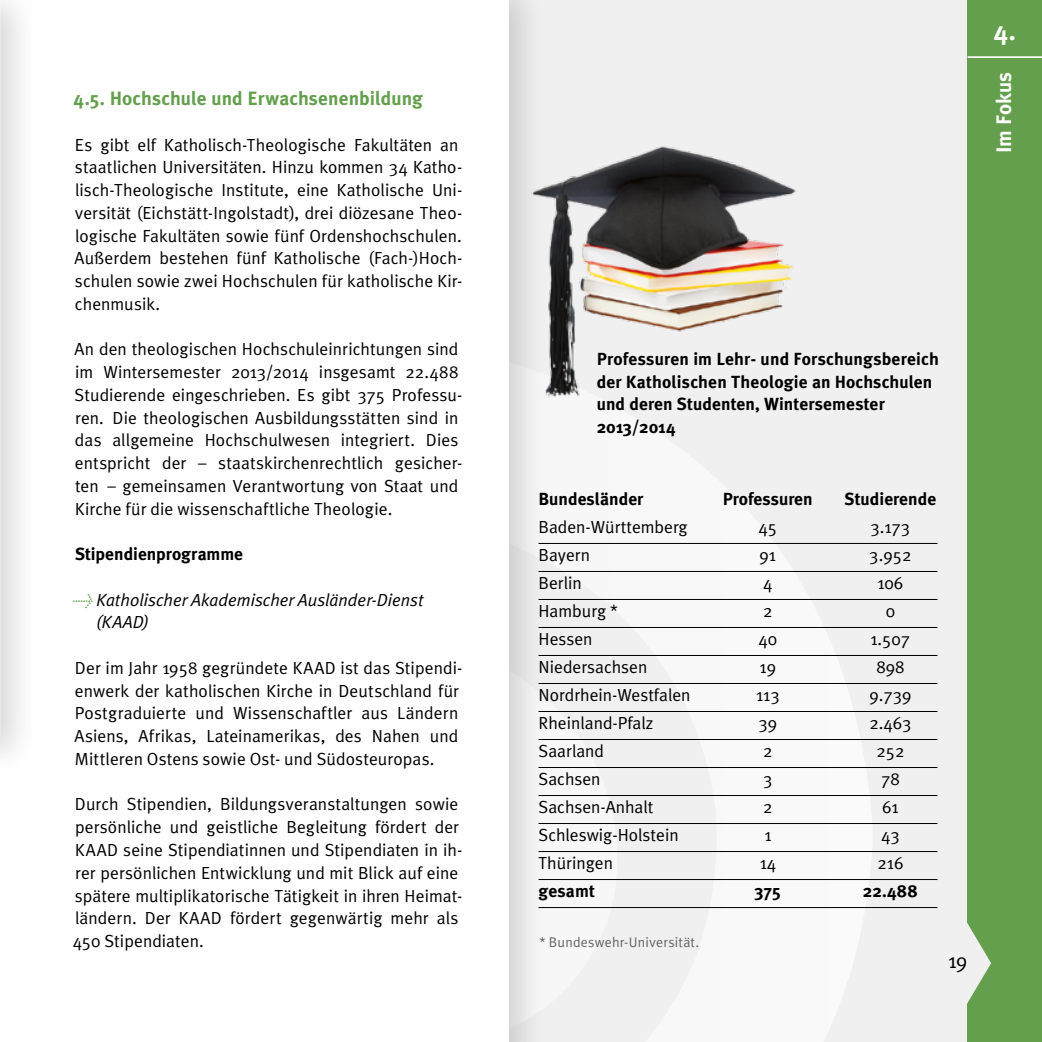
<style>
.page{position:relative;width:1042px;height:1042px;background:#f0f0f0}
.page>*{position:absolute;margin:0;border:0;box-sizing:border-box;transform-origin:0 0}
.t1{font:700 26.25px "Meta Plus";color:#fff}
.t2{font:700 21px "Meta Plus";letter-spacing:-.005em;color:#fff}
.t3{font:21px "Meta Plus Normal";color:#000}
.t4{font:700 19.25px "Meta Plus";letter-spacing:.005em;color:#649f4d}
.t5{font:17.5px/22.8px "Meta Plus Normal";letter-spacing:.005em;color:#000}
.t6{font:700 17.5px/22.8px "Meta Plus";letter-spacing:.005em;color:#000}
.t7{font:italic 17.5px/22.8px "Meta Plus Normal";color:#000}
.t8{font:14px "Meta Plus Normal";letter-spacing:.015em;color:#646363}
.s1{color:#649f4d}
</style>
<div class="page">
<div style="left:0;top:0;width:549px;height:1042px;background:#000;opacity:.15"></div>
<div style="left:0;top:0;width:508px;height:1042px;background:#fff"></div>
<div style="left:967px;top:0;width:75px;height:1042px;background:#649f4d"></div>
<svg style="left:967px;top:923px;width:24px;height:81px"></svg>
<hr style="left:967px;top:56px;width:75px;height:2px;background:#fff">
<img style="left:518px;top:121px;width:278px;height:282px">
<hr style="left:538px;top:543px;width:399px;height:1px;background:#000">
<hr style="left:538px;top:571px;width:399px;height:1px;background:#000">
<hr style="left:538px;top:599px;width:399px;height:1px;background:#000">
<hr style="left:538px;top:627px;width:399px;height:1px;background:#000">
<hr style="left:538px;top:655px;width:399px;height:1px;background:#000">
<hr style="left:538px;top:683px;width:399px;height:1px;background:#000">
<hr style="left:538px;top:711px;width:399px;height:1px;background:#000">
<hr style="left:538px;top:739px;width:399px;height:1px;background:#000">
<hr style="left:538px;top:767px;width:399px;height:1px;background:#000">
<hr style="left:538px;top:795px;width:399px;height:1px;background:#000">
<hr style="left:538px;top:823px;width:399px;height:1px;background:#000">
<hr style="left:538px;top:851px;width:399px;height:1px;background:#000">
<hr style="left:538px;top:879px;width:399px;height:1px;background:#000">
<hr style="left:538px;top:907px;width:399px;height:1px;background:#000">
<div style="left:0;top:0;width:40px;height:777px;background:#000;opacity:.15"></div>
<p class="t4" style="left:74px;top:87px;width:351px">4.5. Hochschule und Erwachsenenbildung</p>
<p class="t5" style="left:74px;top:133px;width:389px">Es gibt elf Katholisch-Theologische Fakultäten an staatlichen Universitäten. Hinzu kommen 34 Katho&shy;lisch-Theologische Institute, eine Katholische Uni&shy;versität (Eichstätt-Ingolstadt), drei diözesane Theo&shy;logische Fakultäten sowie fünf Ordenshochschulen.<br>Außerdem bestehen fünf Katholische (Fach-)Hoch&shy;schulen sowie zwei Hochschulen für katholische Kir&shy;chenmusik.</p>
<p class="t5" style="left:74px;top:338px;width:389px">An den theologischen Hochschuleinrichtungen sind im Wintersemester 2013/2014 insgesamt 22.488<br>Studierende eingeschrieben. Es gibt 375 Professu&shy;ren. Die theologischen Ausbildungsstätten sind in das allgemeine Hochschulwesen integriert. Dies entspricht der – staatskirchenrechtlich gesicher&shy;ten – gemeinsamen Verantwortung von Staat und Kirche für die wissenschaftliche Theologie.</p>
<p class="t6" style="left:75px;top:543px;width:170px">Stipendienprogramme</p>
<p class="t7" style="left:96px;top:588px;width:329px;text-indent:-23px"><span class="s1">&gt;</span> Katholischer Akademischer Ausländer-Dienst (KAAD)</p>
<p class="t5" style="left:74px;top:656px;width:389px">Der im Jahr 1958 gegründete KAAD ist das Stipendi&shy;enwerk der katholischen Kirche in Deutschland für Postgraduierte und Wissenschaftler aus Ländern Asiens, Afrikas, Lateinamerikas, des Nahen und Mittleren Ostens sowie Ost- und Südosteuropas.</p>
<p class="t5" style="left:73px;top:793px;width:391px">Durch Stipendien, Bildungsveranstaltungen sowie persönliche und geistliche Begleitung fördert der KAAD seine Stipendiatinnen und Stipendiaten in ih&shy;rer persönlichen Entwicklung und mit Blick auf eine spätere multiplikatorische Tätigkeit in ihren Heimat&shy;ländern. Der KAAD fördert gegenwärtig mehr als 450 Stipendiaten.</p>
<h1 class="t1" style="left:989px;top:16px;width:33px">3.1</h1>
<p class="t2" style="left:991px;top:153px;width:83px;rotate:-90deg">Im Fokus</p>
<h1 class="t1" style="left:994px;top:16px;width:23px">4.</h1>
<p class="t6" style="left:597px;top:347px;width:344px">Professuren im Lehr- und Forschungsbereich der Katholischen Theologie an Hochschulen und deren Studenten, Wintersemester 2013/2014</p>
<p class="t6" style="left:538px;top:488px;width:106px">Bundesländer</p>
<p class="t6" style="left:723px;top:488px;width:91px">Professuren</p>
<p class="t6" style="left:844px;top:488px;width:93px">Studierende</p>
<p class="t5" style="left:538px;top:516px;width:151px">Baden-Württemberg</p>
<p class="t5" style="left:758px;top:516px;width:20px">45</p>
<p class="t5" style="left:870px;top:516px;width:41px">3.173</p>
<p class="t5" style="left:538px;top:544px;width:53px">Bayern</p>
<p class="t5" style="left:759px;top:544px;width:18px">91</p>
<p class="t5" style="left:869px;top:544px;width:44px">3.952</p>
<p class="t5" style="left:538px;top:572px;width:45px">Berlin</p>
<p class="t5" style="left:763px;top:572px;width:11px">4</p>
<p class="t5" style="left:877px;top:572px;width:27px">106</p>
<p class="t5" style="left:538px;top:600px;width:81px">Hamburg *</p>
<p class="t5" style="left:763px;top:600px;width:11px">2</p>
<p class="t5" style="left:885px;top:600px;width:11px">0</p>
<p class="t5" style="left:538px;top:628px;width:55px">Hessen</p>
<p class="t5" style="left:758px;top:628px;width:20px">40</p>
<p class="t5" style="left:870px;top:628px;width:41px">1.507</p>
<p class="t5" style="left:538px;top:656px;width:110px">Niedersachsen</p>
<p class="t5" style="left:759px;top:656px;width:18px">19</p>
<p class="t5" style="left:876px;top:656px;width:30px">898</p>
<p class="t5" style="left:538px;top:684px;width:153px">Nordrhein-Westfalen</p>
<p class="t5" style="left:756px;top:684px;width:25px">113</p>
<p class="t5" style="left:869px;top:684px;width:44px">9.739</p>
<p class="t5" style="left:538px;top:712px;width:116px">Rheinland-Pfalz</p>
<p class="t5" style="left:758px;top:712px;width:20px">39</p>
<p class="t5" style="left:869px;top:712px;width:44px">2.463</p>
<p class="t5" style="left:538px;top:740px;width:67px">Saarland</p>
<p class="t5" style="left:763px;top:740px;width:11px">2</p>
<p class="t5" style="left:876px;top:740px;width:30px">252</p>
<p class="t5" style="left:538px;top:768px;width:63px">Sachsen</p>
<p class="t5" style="left:763px;top:768px;width:11px">3</p>
<p class="t5" style="left:881px;top:768px;width:20px">78</p>
<p class="t5" style="left:538px;top:796px;width:116px">Sachsen-Anhalt</p>
<p class="t5" style="left:763px;top:796px;width:11px">2</p>
<p class="t5" style="left:882px;top:796px;width:18px">61</p>
<p class="t5" style="left:538px;top:824px;width:142px">Schleswig-Holstein</p>
<p class="t5" style="left:764px;top:824px;width:9px">1</p>
<p class="t5" style="left:881px;top:824px;width:20px">43</p>
<p class="t5" style="left:538px;top:852px;width:76px">Thüringen</p>
<p class="t5" style="left:759px;top:852px;width:18px">14</p>
<p class="t5" style="left:877px;top:852px;width:27px">216</p>
<p class="t6" style="left:538px;top:880px;width:58px">gesamt</p>
<p class="t6" style="left:755px;top:880px;width:27px">375</p>
<p class="t6" style="left:863px;top:880px;width:57px">22.488</p>
<p class="t8" style="left:539px;top:934px;width:161px">* Bundeswehr-Universität.</p>
<p class="t3" style="left:948px;top:948px;width:21px">19</p>
</div>
